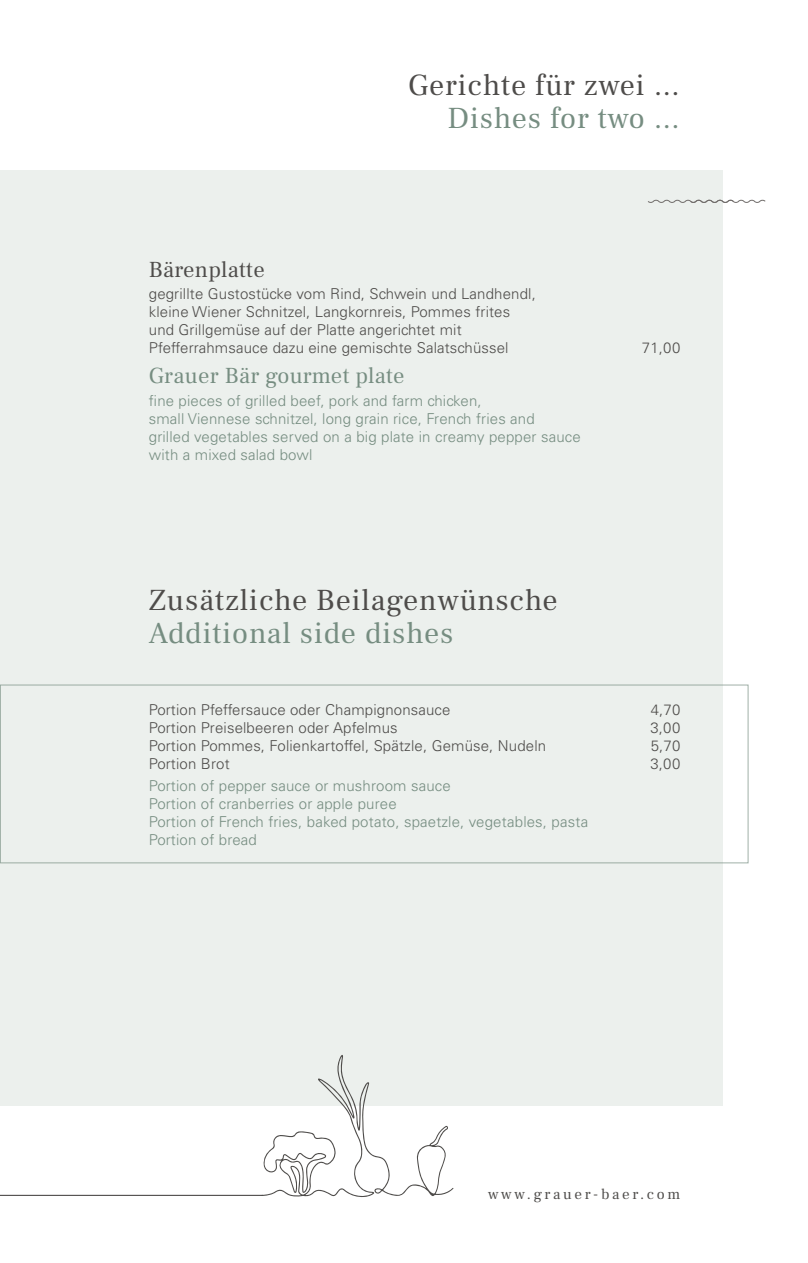
<style>
.page{position:relative;width:808px;height:1263px;background:#fff}
.page>*{position:absolute;margin:0;border:0;box-sizing:border-box;transform-origin:0 0}
.t1{font:30px/33px "Frank Ruhl Libre";letter-spacing:.03em;color:#4e4c4a;text-align:right}
.t2{font:30px "Frank Ruhl Libre";letter-spacing:.03em;color:#768d81}
.t3{font:22.5px "Frank Ruhl Libre";letter-spacing:.015em;color:#768d81}
.t4{font:22.5px "Frank Ruhl Libre";letter-spacing:.015em;color:#4e4c4a}
.t5{font:300 15px "Univers LT Std";letter-spacing:.01em;color:#4e4c4a}
.t6{font:300 15px "Univers LT Std";letter-spacing:.01em;color:#768d81}
.t7{font:15px "Frank Ruhl Libre";letter-spacing:.18em;color:#4e4c4a}
.s1{color:#768d81}
</style>
<div class="page">
<div style="left:0;top:170px;width:723px;height:936px;background:#ecf0ed"></div>
<svg style="left:648px;top:199px;width:118px;height:4px"></svg>
<hr style="left:0;top:1195px;width:263px;height:1px;background:#4e4c4a">
<svg style="left:261px;top:1055px;width:193px;height:142px"></svg>
<p class="t1" style="left:408px;top:68px;width:274px">Gerichte für zwei …<br><span class="s1">Dishes for two …</span></p>
<p class="t4" style="left:149px;top:255px;width:117px">Bärenplatte</p>
<p class="t5" style="left:149px;top:285px;width:388px">gegrillte Gustostücke vom Rind, Schwein und Landhendl,</p>
<p class="t5" style="left:149px;top:303px;width:363px">kleine Wiener Schnitzel, Langkornreis, Pommes frites</p>
<p class="t5" style="left:149px;top:321px;width:314px">und Grillgemüse auf der Platte angerichtet mit</p>
<p class="t5" style="left:149px;top:339px;width:361px">Pfefferrahmsauce dazu eine gemischte Salatschüssel</p>
<p class="t5" style="left:642px;top:339px;width:40px">71,00</p>
<p class="t3" style="left:149px;top:362px;width:257px">Grauer Bär gourmet plate</p>
<p class="t6" style="left:149px;top:391px;width:334px">fine pieces of grilled beef, pork and farm chicken,</p>
<p class="t6" style="left:149px;top:409px;width:387px">small Viennese schnitzel, long grain rice, French fries and</p>
<p class="t6" style="left:149px;top:427px;width:433px">grilled vegetables served on a big plate in creamy pepper sauce</p>
<p class="t6" style="left:149px;top:445px;width:165px">with a mixed salad bowl</p>
<p class="t1" style="left:149px;top:583px;width:410px">Zusätzliche Beilagenwünsche</p>
<p class="t2" style="left:149px;top:614px;width:306px">Additional side dishes</p>
<p class="t5" style="left:149px;top:700px;width:303px">Portion Pfeffersauce oder Champignonsauce</p>
<p class="t5" style="left:651px;top:700px;width:31px">4,70</p>
<p class="t5" style="left:149px;top:718px;width:250px">Portion Preiselbeeren oder Apfelmus</p>
<p class="t5" style="left:650px;top:718px;width:31px">3,00</p>
<p class="t5" style="left:149px;top:736px;width:399px">Portion Pommes, Folienkartoffel, Spätzle, Gemüse, Nudeln</p>
<p class="t5" style="left:651px;top:736px;width:31px">5,70</p>
<p class="t5" style="left:149px;top:754px;width:82px">Portion Brot</p>
<p class="t5" style="left:650px;top:754px;width:31px">3,00</p>
<p class="t6" style="left:149px;top:777px;width:303px">Portion of pepper sauce or mushroom sauce</p>
<p class="t6" style="left:149px;top:795px;width:249px">Portion of cranberries or apple puree</p>
<p class="t6" style="left:149px;top:813px;width:441px">Portion of French fries, baked potato, spaetzle, vegetables, pasta</p>
<p class="t6" style="left:149px;top:831px;width:110px">Portion of bread</p>
<p class="t7" style="left:488px;top:1185px;width:194px">www.grauer-baer.com</p>
</div>
